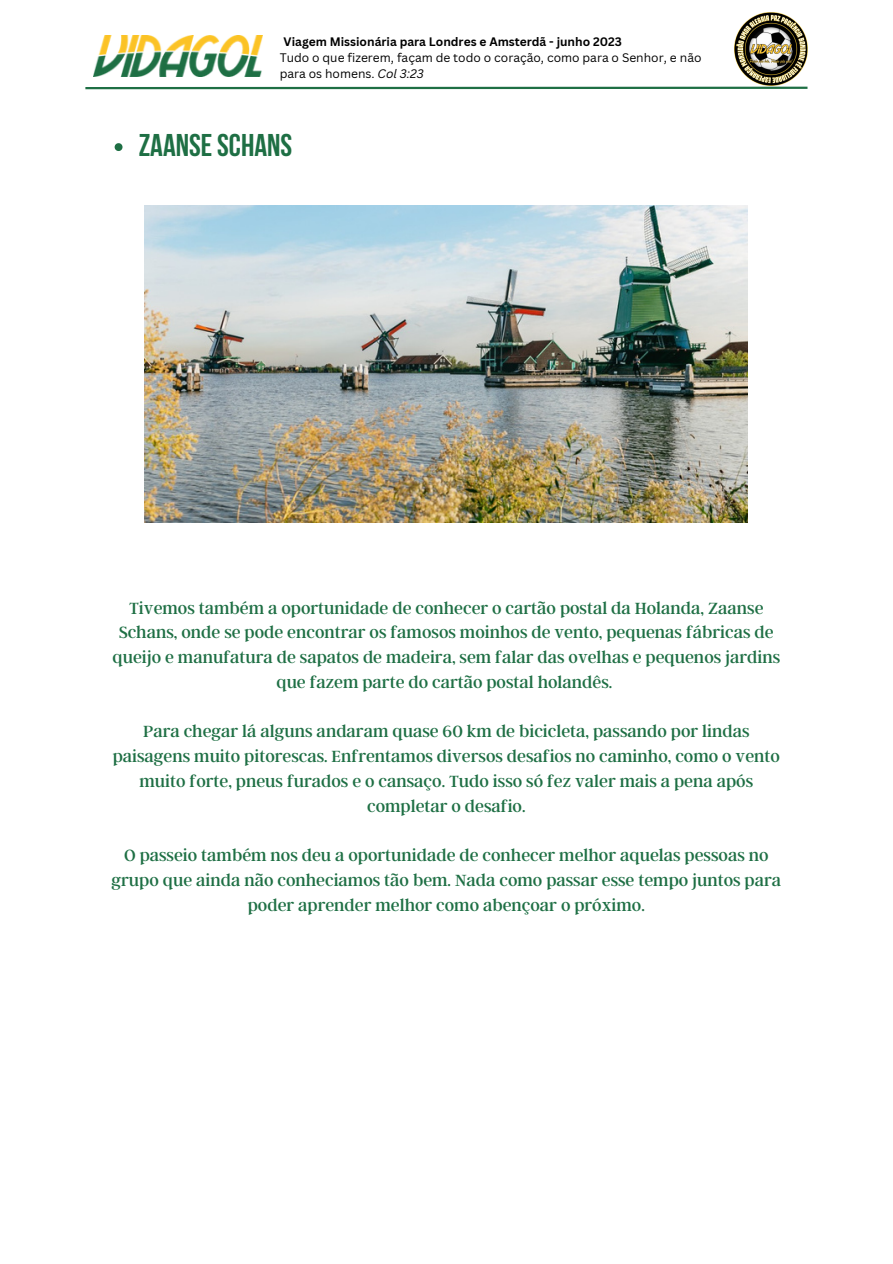
<style>
.page{position:relative;width:893px;height:1264px;background:#fff}
.page>*{position:absolute;margin:0;border:0;box-sizing:border-box;transform-origin:0 0}
.t1{font:700 31.35px "Bebas Neue";color:#1e6f44}
.t2{font:18px/24.8px "Argent CF";color:#1e6f44;text-align:center}
.t3{font:12px "Canva Sans";color:#000}
.t4{font:700 12px "Canva Sans";color:#000}
.s1{font-style:italic}
</style>
<div class="page">
<img style="left:93px;top:36px;width:170px;height:40px">
<img style="left:734px;top:13px;width:73px;height:73px">
<hr style="left:85px;top:87px;width:722px;height:2px;background:#1e6f44">
<img style="left:145px;top:206px;width:602px;height:317px">
<svg style="left:115px;top:143px;width:7px;height:8px"></svg>
<p class="t4" style="left:283px;top:33px;width:340px">Viagem Missionária para Londres e Amsterdã - junho 2023</p>
<p class="t3" style="left:280px;top:49px;width:423px">Tudo o que fizerem, façam de todo o coração, como para o Senhor, e não</p>
<p class="t3" style="left:280px;top:65px;width:145px">para os homens. <span class="s1">Col 3:23</span></p>
<p class="t1" style="left:139px;top:132px;width:155px">ZAANSESCHANS</p>
<p class="t2" style="left:112px;top:594px;width:669px">Tivemos também a oportunidade de conhecer o cartão postal da Holanda, Zaanse Schans, onde se pode encontrar os famosos moinhos de vento, pequenas fábricas de queijo e manufatura de sapatos de madeira, sem falar das ovelhas e pequenos jardins que fazem parte do cartão postal holandês.</p>
<p class="t2" style="left:113px;top:718px;width:668px">Para chegar lá alguns andaram quase 60 km de bicicleta, passando por lindas paisagens muito pitorescas. Enfrentamos diversos desafios no caminho, como o vento muito forte, pneus furados e o cansaço. Tudo isso só fez valer mais a pena após completar o desafio.</p>
<p class="t2" style="left:111px;top:842px;width:671px">O passeio também nos deu a oportunidade de conhecer melhor aquelas pessoas no grupo que ainda não conheciamos tão bem. Nada como passar esse tempo juntos para poder aprender melhor como abençoar o próximo.</p>
</div>
